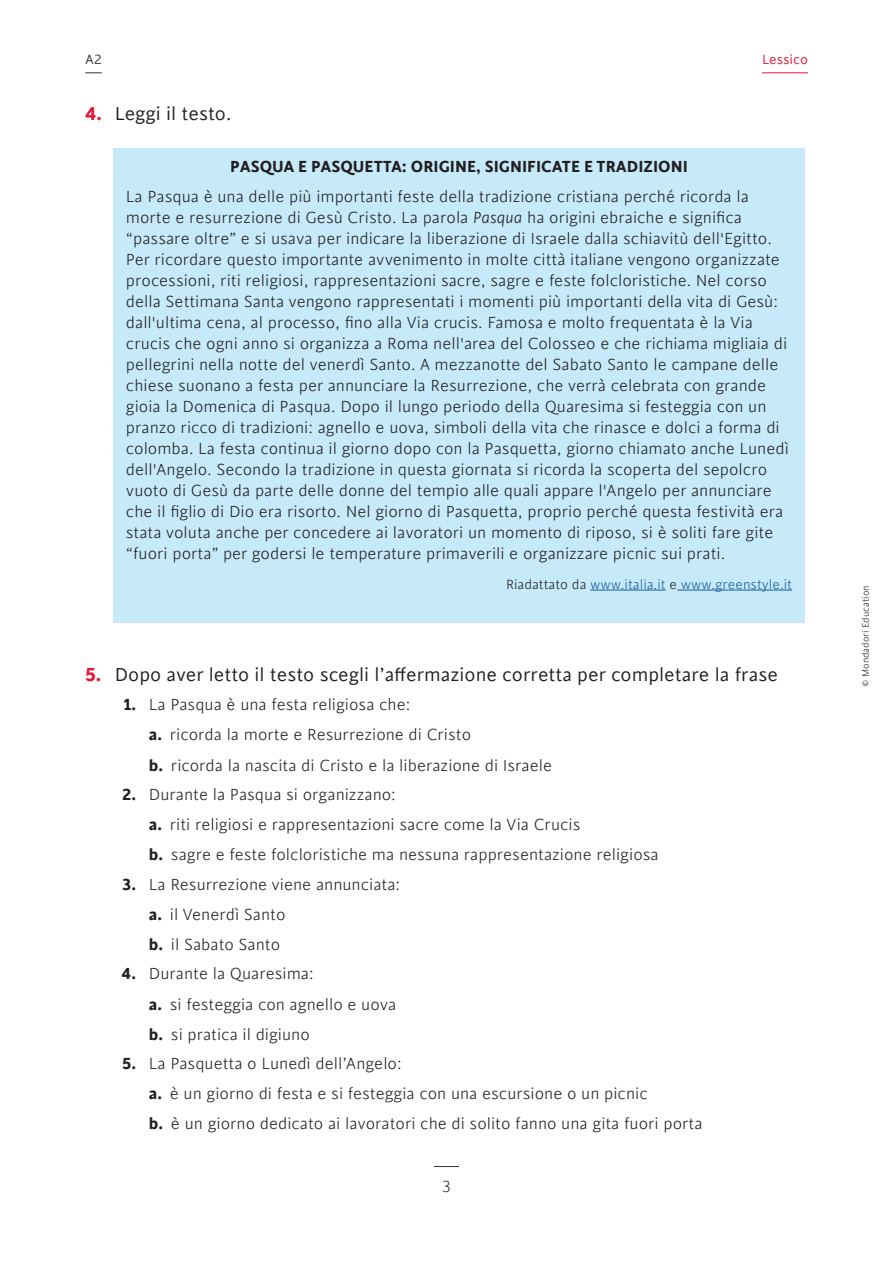
<style>
.page{position:relative;width:893px;height:1263px;background:#fff}
.page>*{position:absolute;margin:0;border:0;box-sizing:border-box;transform-origin:0 0}
.t1{font:21px "Cinta";color:#231f20}
.testo__rientrato_-_C{font:300 18px/21px "Cinta";color:#231f20}
.t2{font:300 18px "Cinta";color:#333}
.t3{font:300 15px "Cinta";color:#175d9e}
.t4{font:15px "Cinta";color:#e51836}
.t5{font:15px "Cinta";color:#333}
.t6{font:300 10.5px "Cinta";color:#231f20}
.s1{font-weight:700;color:#e51836}
.s2{font-weight:700}
.s3{font-style:italic}
.s4{color:#231f20}
</style>
<div class="page">
<svg style="left:434px;top:1166px;width:25px;height:1px"></svg>
<hr style="left:762px;top:72px;width:46px;height:1px;background:#e51836">
<svg style="left:85px;top:72px;width:17px;height:1px"></svg>
<div style="left:113px;top:148px;width:692px;height:474px;background:#c6eafa"></div>
<hr style="left:590px;top:590px;width:76px;height:1px;background:#175d9e">
<hr style="left:677px;top:590px;width:115px;height:1px;background:#175d9e">
<p class="t5" style="left:85px;top:51px;width:18px">A2</p>
<p class="t4" style="left:762px;top:51px;width:47px">Lessico</p>
<p class="t1" style="left:85px;top:102px;width:148px"><span class="s1">4.</span> Leggi il testo.</p>
<p class="testo__rientrato_-_C" style="left:126px;top:153px;width:625px;line-height:29.5px;text-indent:104px"><span class="s2">PASQUA E PASQUETTA: ORIGINE, SIGNIFICATE E TRADIZIONI<br></span>La Pasqua è una delle più importanti feste della tradizione cristiana perché ricorda la</p>
<p class="testo__rientrato_-_C" style="left:126px;top:207px;width:664px">morte e resurrezione di Gesù Cristo. La parola <span class="s3">Pasqua</span> ha origini ebraiche e significa “passare oltre” e si usava per indicare la liberazione di Israele dalla schiavitù dell'Egitto.<br>Per ricordare questo importante avvenimento in molte città italiane vengono organizzate processioni, riti religiosi, rappresentazioni sacre, sagre e feste folcloristiche. Nel corso della Settimana Santa vengono rappresentati i momenti più importanti della vita di Gesù: dall'ultima cena, al processo, fino alla Via crucis. Famosa e molto frequentata è la Via crucis che ogni anno si organizza a Roma nell'area del Colosseo e che richiama migliaia di pellegrini nella notte del venerdì Santo. A mezzanotte del Sabato Santo le campane delle chiese suonano a festa per annunciare la Resurrezione, che verrà celebrata con grande gioia la Domenica di Pasqua. Dopo il lungo periodo della Quaresima si festeggia con un pranzo ricco di tradizioni: agnello e uova, simboli della vita che rinasce e dolci a forma di colomba. La festa continua il giorno dopo con la Pasquetta, giorno chiamato anche Lunedì dell'Angelo. Secondo la tradizione in questa giornata si ricorda la scoperta del sepolcro vuoto di Gesù da parte delle donne del tempio alle quali appare l'Angelo per annunciare che il figlio di Dio era risorto. Nel giorno di Pasquetta, proprio perché questa festività era stata voluta anche per concedere ai lavoratori un momento di riposo, si è soliti fare gite “fuori porta” per godersi le temperature primaverili e organizzare picnic sui prati.</p>
<p class="t3" style="left:506px;top:576px;width:288px"><span class="s4">Riadattato da</span> www.italia.it <span class="s4">e</span> www.greenstyle.it</p>
<p class="t1" style="left:85px;top:663px;width:694px"><span class="s1">5.</span> Dopo aver letto il testo scegli l’affermazione corretta per completare la frase</p>
<p class="testo__rientrato_-_C" style="left:123px;top:695px;width:289px"><span class="s2">1.</span> La Pasqua è una festa religiosa che:</p>
<p class="testo__rientrato_-_C" style="left:149px;top:725px;width:324px"><span class="s2">a.</span> ricorda la morte e Resurrezione di Cristo</p>
<p class="testo__rientrato_-_C" style="left:149px;top:755px;width:405px"><span class="s2">b.</span> ricorda la nascita di Cristo e la liberazione di Israele</p>
<p class="testo__rientrato_-_C" style="left:122px;top:784px;width:275px"><span class="s2">2.</span> Durante la Pasqua si organizzano:</p>
<p class="testo__rientrato_-_C" style="left:149px;top:814px;width:433px"><span class="s2">a.</span> riti religiosi e rappresentazioni sacre come la Via Crucis</p>
<p class="testo__rientrato_-_C" style="left:149px;top:845px;width:511px"><span class="s2">b.</span> sagre e feste folcloristiche ma nessuna rappresentazione religiosa</p>
<p class="testo__rientrato_-_C" style="left:122px;top:874px;width:279px"><span class="s2">3.</span> La Resurrezione viene annunciata:</p>
<p class="testo__rientrato_-_C" style="left:149px;top:904px;width:138px"><span class="s2">a.</span> il Venerdì Santo</p>
<p class="testo__rientrato_-_C" style="left:149px;top:934px;width:133px"><span class="s2">b.</span> il Sabato Santo</p>
<p class="testo__rientrato_-_C" style="left:122px;top:964px;width:194px"><span class="s2">4.</span> Durante la Quaresima:</p>
<p class="testo__rientrato_-_C" style="left:149px;top:994px;width:249px"><span class="s2">a.</span> si festeggia con agnello e uova</p>
<p class="testo__rientrato_-_C" style="left:149px;top:1024px;width:163px"><span class="s2">b.</span> si pratica il digiuno</p>
<p class="testo__rientrato_-_C" style="left:122px;top:1053px;width:281px"><span class="s2">5.</span> La Pasquetta o Lunedì dell’Angelo:</p>
<p class="testo__rientrato_-_C" style="left:149px;top:1084px;width:500px"><span class="s2">a.</span> è un giorno di festa e si festeggia con una escursione o un picnic</p>
<p class="testo__rientrato_-_C" style="left:149px;top:1114px;width:555px"><span class="s2">b.</span> è un giorno dedicato ai lavoratori che di solito fanno una gita fuori porta</p>
<p class="t2" style="left:442px;top:1177px;width:11px">3</p>
<p class="t6" style="left:860px;top:687px;width:103px;rotate:-90deg">© Mondadori Education</p>
</div>
